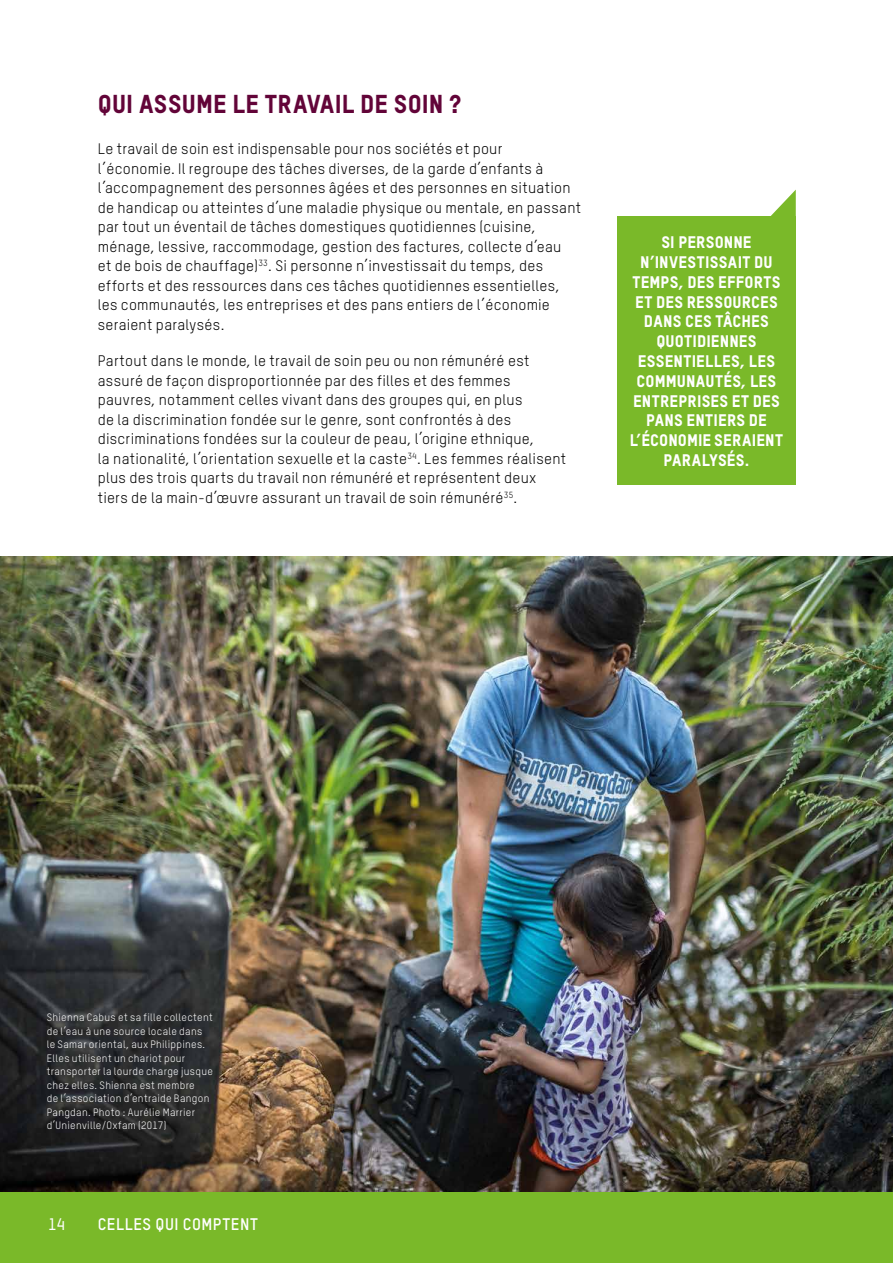
<style>
.page{position:relative;width:893px;height:1263px;background:#fff}
.page>*{position:absolute;margin:0;border:0;box-sizing:border-box;transform-origin:0 0}
.t1{font:25.5px "Oxfam TSTARPRO Headline";letter-spacing:.005em;color:#620438}
.t2{font:16.5px/19.8px "Oxfam TSTARPRO Headline";letter-spacing:.01em;color:#fff;text-align:center}
.t3{font:700 16.5px "Oxfam TSTARPRO";letter-spacing:.03em;color:#fff}
.t4{font:500 16.5px "Oxfam TSTARPRO";color:#fff}
.t5{font:15px/19.5px "Oxfam TSTARPRO";letter-spacing:.015em;color:#000}
.t6{font:10.5px/13.5px "Oxfam TSTARPRO";letter-spacing:.03em;color:#fff}
</style>
<div class="page">
<img style="left:0;top:557px;width:893px;height:635px">
<div style="left:0;top:1192px;width:893px;height:71px;background:#7ab929"></div>
<div style="left:617px;top:216px;width:179px;height:269px;background:#7ab929"></div>
<svg style="left:771px;top:190px;width:25px;height:26px"></svg>
<h1 class="t1" style="left:98px;top:88px;width:365px">QUI ASSUME LE TRAVAIL DE SOIN ?</h1>
<p class="t5" style="left:98px;top:139px;width:485px">Le travail de soin est indispensable pour nos sociétés et pour l’économie. Il regroupe des tâches diverses, de la garde d’enfants à l’accompagnement des personnes âgées et des personnes en situation de handicap ou atteintes d’une maladie physique ou mentale, en passant par tout un éventail de tâches domestiques quotidiennes (cuisine, ménage, lessive, raccommodage, gestion des factures, collecte d’eau<br>et de bois de chauffage)<sup>33</sup>. Si personne n’investissait du temps, des efforts et des ressources dans ces tâches quotidiennes essentielles, les communautés, les entreprises et des pans entiers de l’économie seraient paralysés.</p>
<p class="t5" style="left:98px;top:351px;width:470px">Partout dans le monde, le travail de soin peu ou non rémunéré est assuré de façon disproportionnée par des filles et des femmes pauvres, notamment celles vivant dans des groupes qui, en plus<br>de la discrimination fondée sur le genre, sont confrontés à des discriminations fondées sur la couleur de peau, l’origine ethnique,<br>la nationalité, l’orientation sexuelle et la caste<sup>34</sup>. Les femmes réalisent plus des trois quarts du travail non rémunéré et représentent deux tiers de la main-d’œuvre assurant un travail de soin rémunéré<sup>35</sup>.</p>
<p class="t2" style="left:630px;top:232px;width:155px">SI PERSONNE<br>N’INVESTISSAIT DU<br>TEMPS, DES EFFORTS<br>ET DES RESSOURCES<br>DANS CES TÂCHES<br>QUOTIDIENNES<br>ESSENTIELLES, LES<br>COMMUNAUTÉS, LES<br>ENTREPRISES ET DES<br>PANS ENTIERS DE<br>L’ÉCONOMIE SERAIENT<br>PARALYSÉS.</p>
<p class="t6" style="left:47px;top:1011px;width:168px">Shienna Cabus et sa fille collectent de l’eau à une source locale dans le Samar oriental, aux Philippines.<br>Elles utilisent un chariot pour transporter la lourde charge jusque chez elles. Shienna est membre<br>de l’association d’entraide Bangon Pangdan. Photo : Aurélie Marrier d’Unienville/Oxfam (2017)</p>
<p class="t4" style="left:48px;top:1214px;width:18px">14</p>
<p class="t3" style="left:98px;top:1214px;width:162px">CELLES QUI COMPTENT</p>
</div>
